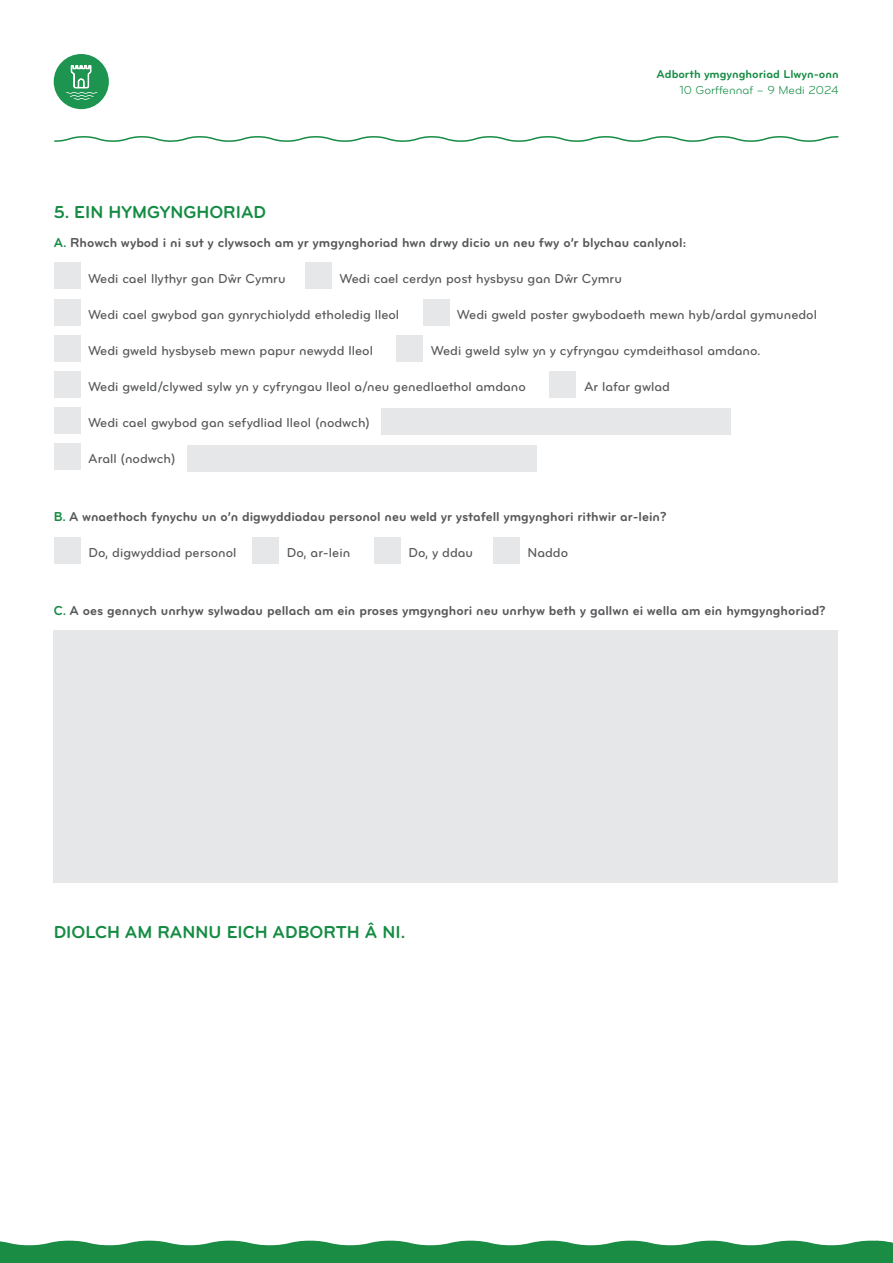
<style>
.page{position:relative;width:893px;height:1263px;background:#fff}
.page>*{position:absolute;margin:0;border:0;box-sizing:border-box;transform-origin:0 0}
.t1{font:18px "Bryant Pro Bold Alternate";color:#158c43}
.t2{font:13.5px "Bryant Pro Medium Alternate";color:#57585a}
.t3{font:13.5px "Bryant Pro Bold Alternate";color:#57585a}
.page_header{font:12px/16.5px "Bryant Pro Bold Alternate";color:#158c43;text-align:right}
.s1{font-family:"Bryant Pro Regular Alternate"}
.s2{color:#158c43}
</style>
<div class="page">
<div style="left:54px;top:54px;width:55px;height:55px;background:#1d9450;border-radius:50%"></div>
<svg style="left:66px;top:65px;width:31px;height:35px"></svg>
<svg style="left:54px;top:136px;width:785px;height:6px"></svg>
<div style="left:54px;top:262px;width:27px;height:27px;background:#e6e7e9"></div>
<div style="left:305px;top:262px;width:27px;height:27px;background:#e6e7e9"></div>
<div style="left:54px;top:298px;width:27px;height:27px;background:#e6e7e9"></div>
<div style="left:423px;top:298px;width:27px;height:27px;background:#e6e7e9"></div>
<div style="left:54px;top:335px;width:27px;height:27px;background:#e6e7e9"></div>
<div style="left:396px;top:335px;width:27px;height:27px;background:#e6e7e9"></div>
<div style="left:54px;top:371px;width:27px;height:27px;background:#e6e7e9"></div>
<div style="left:549px;top:371px;width:27px;height:27px;background:#e6e7e9"></div>
<div style="left:54px;top:407px;width:27px;height:27px;background:#e6e7e9"></div>
<div style="left:382px;top:408px;width:349px;height:27px;background:#e6e7e9"></div>
<div style="left:54px;top:443px;width:27px;height:27px;background:#e6e7e9"></div>
<div style="left:187px;top:445px;width:350px;height:27px;background:#e6e7e9"></div>
<div style="left:54px;top:537px;width:27px;height:27px;background:#e6e7e9"></div>
<div style="left:252px;top:537px;width:27px;height:27px;background:#e6e7e9"></div>
<div style="left:374px;top:537px;width:27px;height:27px;background:#e6e7e9"></div>
<div style="left:493px;top:537px;width:27px;height:27px;background:#e6e7e9"></div>
<div style="left:54px;top:631px;width:784px;height:252px;background:#e6e7e9"></div>
<svg style="left:0;top:1241px;width:893px;height:22px"></svg>
<p class="page_header" style="left:657px;top:66px;width:184px">Adborth ymgynghoriad Llwyn-onn<br><span class="s1">10 Gorffennaf – 9 Medi 2024</span></p>
<p class="t1" style="left:54px;top:203px;width:214px">5. EIN HYMGYNGHORIAD</p>
<p class="t3" style="left:54px;top:235px;width:634px"><span class="s2">A.</span> Rhowch wybod i ni sut y clywsoch am yr ymgynghoriad hwn drwy dicio un neu fwy o’r blychau canlynol:</p>
<p class="t2" style="left:88px;top:271px;width:199px">Wedi cael llythyr gan Dŵr Cymru</p>
<p class="t2" style="left:339px;top:271px;width:284px">Wedi cael cerdyn post hysbysu gan Dŵr Cymru</p>
<p class="t2" style="left:88px;top:307px;width:313px">Wedi cael gwybod gan gynrychiolydd etholedig lleol</p>
<p class="t2" style="left:457px;top:307px;width:362px">Wedi gweld poster gwybodaeth mewn hyb/ardal gymunedol</p>
<p class="t2" style="left:88px;top:344px;width:286px">Wedi gweld hysbyseb mewn papur newydd lleol</p>
<p class="t2" style="left:431px;top:344px;width:332px">Wedi gweld sylw yn y cyfryngau cymdeithasol amdano.</p>
<p class="t2" style="left:88px;top:380px;width:439px">Wedi gweld/clywed sylw yn y cyfryngau lleol a/neu genedlaethol amdano</p>
<p class="t2" style="left:584px;top:380px;width:88px">Ar lafar gwlad</p>
<p class="t2" style="left:88px;top:416px;width:284px">Wedi cael gwybod gan sefydliad lleol (nodwch)</p>
<p class="t2" style="left:88px;top:452px;width:89px">Arall (nodwch)</p>
<p class="t3" style="left:54px;top:510px;width:614px"><span class="s2">B.</span> A wnaethoch fynychu un o’n digwyddiadau personol neu weld yr ystafell ymgynghori rithwir ar-lein?</p>
<p class="t2" style="left:89px;top:546px;width:149px">Do, digwyddiad personol</p>
<p class="t2" style="left:287px;top:546px;width:65px">Do, ar-lein</p>
<p class="t2" style="left:409px;top:546px;width:66px">Do, y ddau</p>
<p class="t2" style="left:527px;top:546px;width:42px">Naddo</p>
<p class="t3" style="left:54px;top:604px;width:773px"><span class="s2">C.</span> A oes gennych unrhyw sylwadau pellach am ein proses ymgynghori neu unrhyw beth y gallwn ei wella am ein hymgynghoriad?</p>
<p class="t1" style="left:54px;top:923px;width:353px">DIOLCH AM RANNU EICH ADBORTH Â NI.</p>
</div>
